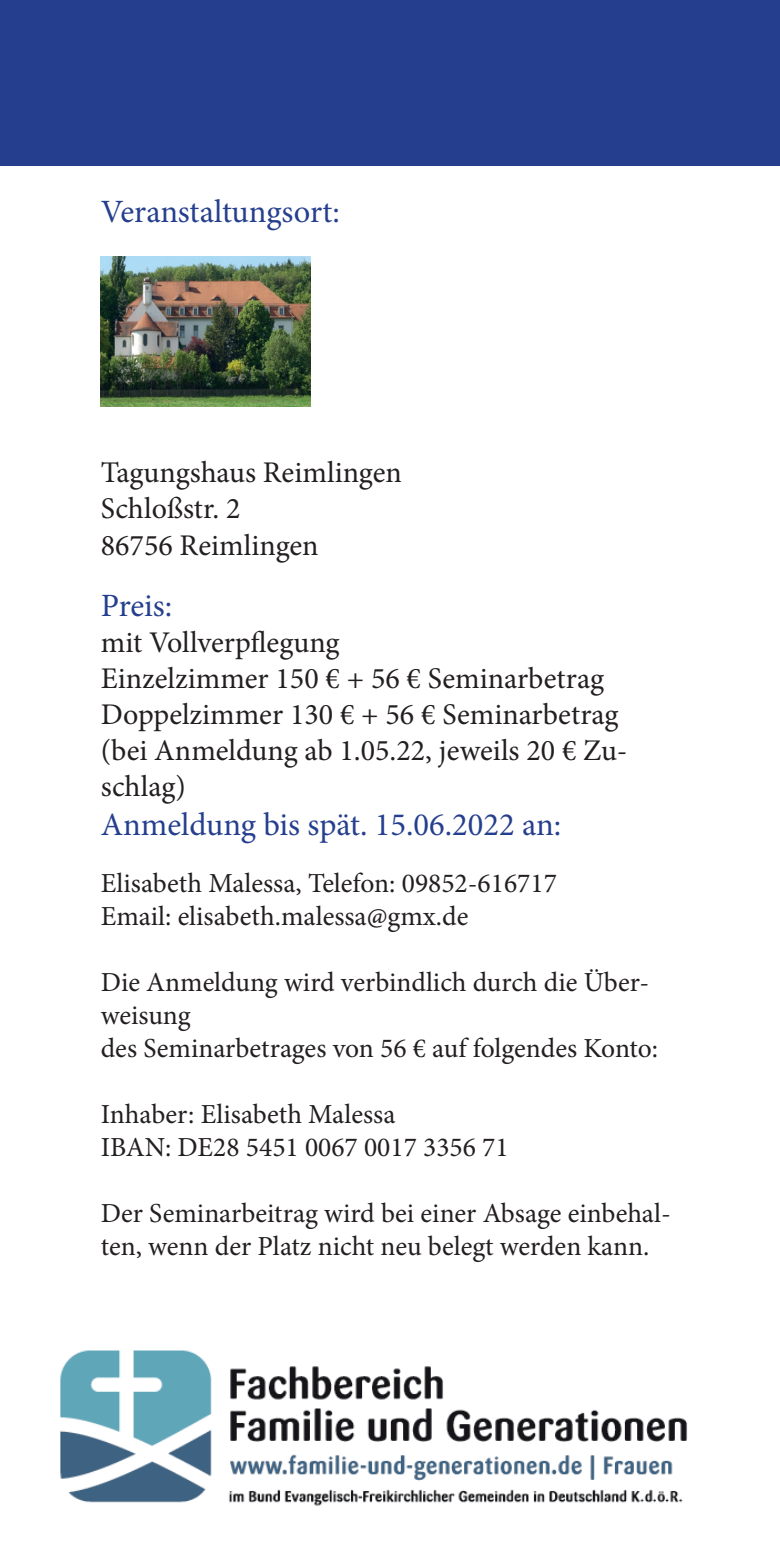
<style>
.page{position:relative;width:780px;height:1560px;background:#fff}
.page>*{position:absolute;margin:0;border:0;box-sizing:border-box;transform-origin:0 0}
.t1{font:32.5px "Minion Pro";letter-spacing:-.005em;color:#253f8e}
.t2{font:30px/36px "Minion Pro";color:#231f20}
.t3{font:27.5px/33px "Minion Pro";color:#231f20}
</style>
<div class="page">
<div style="left:0;top:0;width:780px;height:165px;background:#253f8e"></div>
<img style="left:101px;top:256px;width:209px;height:150px">
<img style="left:60px;top:1350px;width:628px;height:156px">
<p class="t1" style="left:101px;top:190px;width:240px">Veranstaltungsort:</p>
<p class="t2" style="left:101px;top:455px;width:303px">Tagungshaus Reimlingen<br>Schloßstr. 2<br>86756 Reimlingen</p>
<p class="t1" style="left:101px;top:583px;width:73px">Preis:</p>
<p class="t2" style="left:101px;top:624px;width:528px">mit Vollverpflegung<br>Einzelzimmer 150 € + 56 € Seminarbetrag<br>Doppelzimmer 130 € + 56 € Seminarbetrag (bei Anmeldung ab 1.05.22, jeweils 20 € Zu&shy;schlag)</p>
<p class="t1" style="left:101px;top:802px;width:462px">Anmeldung bis spät. 15.06.2022 an:</p>
<p class="t3" style="left:101px;top:866px;width:457px">Elisabeth Malessa, Telefon: 09852-616717<br>Email: elisabeth.malessa@gmx.de</p>
<p class="t3" style="left:101px;top:965px;width:558px">Die Anmeldung wird verbindlich durch die Über&shy;weisung<br>des Seminarbetrages von 56 € auf folgendes Konto:</p>
<p class="t3" style="left:101px;top:1097px;width:409px">Inhaber: Elisabeth Malessa<br>IBAN: DE28 5451 0067 0017 3356 71</p>
<p class="t3" style="left:101px;top:1196px;width:571px">Der Seminarbeitrag wird bei einer Absage einbehal&shy;ten, wenn der Platz nicht neu belegt werden kann.</p>
</div>
